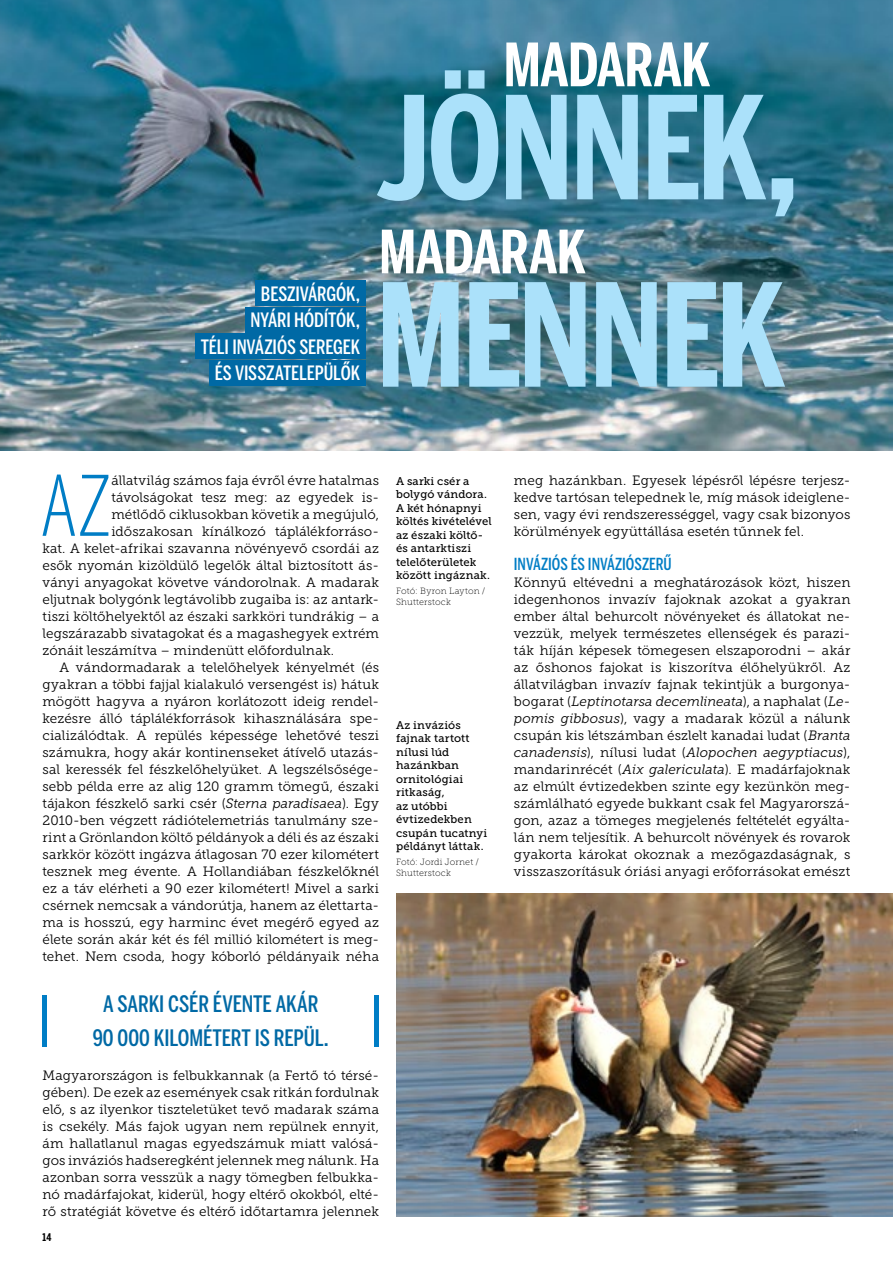
<style>
.page{position:relative;width:893px;height:1263px;background:#fff}
.page>*{position:absolute;margin:0;border:0;box-sizing:border-box;transform-origin:0 0}
.t1{font:700 141.3px/187.4px "Benton Sans Comp";letter-spacing:-.02em;color:#abe1fa}
.t2{font:300 82.5px "Benton Sans Comp";color:#007dc5}
.t3{font:700 59.1px "Benton Sans Comp";letter-spacing:-.01em;color:#fff}
.t4{font:500 22.5px/34px "Benton Sans Comp";letter-spacing:-.005em;color:#0069a5;text-align:center}
.t5{font:500 19.65px "Benton Sans Comp";letter-spacing:-.005em;color:#fff}
.t6{font:500 16.5px "Benton Sans Comp";color:#007dc5}
.t7{font:13.5px/17px "Museo Slab 300";letter-spacing:.005em;color:#000;text-align:justify}
.t8{font:11.25px/13.5px "Museo Slab 500";letter-spacing:.015em;color:#000}
.t9{font:700 10.5px "Benton Sans Comp";color:#000}
.t10{font:9px/10.8px "Museo Slab 100";letter-spacing:.015em;color:#000}
.s1{font-style:italic}
</style>
<div class="page">
<img style="left:0;top:0;width:893px;height:451px">
<div style="left:255px;top:281px;width:111px;height:25px;background:#0069a5"></div>
<div style="left:209px;top:360px;width:157px;height:26px;background:#0069a5"></div>
<div style="left:195px;top:333px;width:171px;height:26px;background:#0069a5"></div>
<div style="left:245px;top:307px;width:121px;height:26px;background:#0069a5"></div>
<img style="left:396px;top:893px;width:497px;height:323px">
<hr style="left:43px;top:995px;width:4px;height:51px;background:#007dc5">
<hr style="left:375px;top:995px;width:4px;height:51px;background:#007dc5">
<h3 class="t5" style="left:261px;top:282px;width:101px">BESZIVÁRGÓK,</h3>
<h3 class="t5" style="left:250px;top:308px;width:111px">NYÁRI HÓDÍTÓK,</h3>
<h3 class="t5" style="left:201px;top:335px;width:161px">TÉLI INVÁZIÓS SEREGEK</h3>
<h3 class="t5" style="left:215px;top:361px;width:147px">ÉS VISSZATELEPÜLŐK</h3>
<h3 class="t3" style="left:504px;top:30px;width:208px">MADARAK</h3>
<h1 class="t1" style="left:376px;top:53px;width:424px">JÖNNEK,<br>MENNEK</h1>
<h3 class="t3" style="left:379px;top:217px;width:208px">MADARAK</h3>
<h2 class="t2" style="left:40px;top:458px;width:73px">AZ</h2>
<p class="t7" style="left:111px;top:472px;width:269px">állatvilág számos faja évről évre hatalmas</p>
<p class="t7" style="left:111px;top:489px;width:269px">távolságokat tesz meg: az egyedek is-</p>
<p class="t7" style="left:111px;top:506px;width:269px">métlődő ciklusokban követik a megújuló,</p>
<p class="t7" style="left:111px;top:523px;width:269px">időszakosan kínálkozó táplálékforráso-</p>
<p class="t7" style="left:43px;top:540px;width:338px">kat. A kelet-afrikai szavanna növényevő csordái az</p>
<p class="t7" style="left:43px;top:557px;width:338px">esők nyomán kizöldülő legelők által biztosított ás-</p>
<p class="t7" style="left:43px;top:574px;width:338px">ványi anyagokat követve vándorolnak. A madarak</p>
<p class="t7" style="left:43px;top:591px;width:338px">eljutnak bolygónk legtávolibb zugaiba is: az antark-</p>
<p class="t7" style="left:43px;top:608px;width:338px">tiszi költőhelyektől az északi sarkköri tundrákig – a</p>
<p class="t7" style="left:43px;top:625px;width:338px">legszárazabb sivatagokat és a magashegyek extrém</p>
<p class="t7" style="left:43px;top:642px;width:293px">zónáit leszámítva – mindenütt előfordulnak.</p>
<p class="t7" style="left:60px;top:659px;width:321px">A vándormadarak a telelőhelyek kényelmét (és</p>
<p class="t7" style="left:43px;top:676px;width:338px">gyakran a többi fajjal kialakuló versengést is) hátuk</p>
<p class="t7" style="left:43px;top:693px;width:338px">mögött hagyva a nyáron korlátozott ideig rendel-</p>
<p class="t7" style="left:43px;top:710px;width:338px">kezésre álló táplálékforrások kihasználására spe-</p>
<p class="t7" style="left:43px;top:727px;width:338px">cializálódtak. A repülés képessége lehetővé teszi</p>
<p class="t7" style="left:43px;top:744px;width:338px">számukra, hogy akár kontinenseket átívelő utazás-</p>
<p class="t7" style="left:43px;top:761px;width:338px">sal keressék fel fészkelőhelyüket. A legszélsősége-</p>
<p class="t7" style="left:43px;top:778px;width:338px">sebb példa erre az alig 120 gramm tömegű, északi</p>
<p class="t7" style="left:43px;top:795px;width:338px">tájakon fészkelő sarki csér (<span class="s1">Sterna paradisaea</span>). Egy</p>
<p class="t7" style="left:43px;top:812px;width:338px">2010-ben végzett rádiótelemetriás tanulmány sze-</p>
<p class="t7" style="left:43px;top:829px;width:338px">rint a Grönlandon költő példányok a déli és az északi</p>
<p class="t7" style="left:43px;top:846px;width:338px">sarkkör között ingázva átlagosan 70 ezer kilométert</p>
<p class="t7" style="left:43px;top:863px;width:338px">tesznek meg évente. A Hollandiában fészkelőknél</p>
<p class="t7" style="left:43px;top:880px;width:338px">ez a táv elérheti a 90 ezer kilométert! Mivel a sarki</p>
<p class="t7" style="left:43px;top:897px;width:338px">csérnek nemcsak a vándorútja, hanem az élettarta-</p>
<p class="t7" style="left:43px;top:914px;width:338px">ma is hosszú, egy harminc évet megérő egyed az</p>
<p class="t7" style="left:43px;top:931px;width:338px">élete során akár két és fél millió kilométert is meg-</p>
<p class="t7" style="left:43px;top:948px;width:338px">tehet. Nem csoda, hogy kóborló példányaik néha</p>
<h3 class="t4" style="left:93px;top:987px;width:238px">A SARKI CSÉR ÉVENTE AKÁR<br>90 000 KILOMÉTERT IS REPÜL.</h3>
<p class="t7" style="left:43px;top:1067px;width:338px">Magyarországon is felbukkannak (a Fertő tó térsé&shy;gében). De ezek az események csak ritkán fordulnak elő, s az ilyenkor tiszteletüket tevő madarak száma is csekély. Más fajok ugyan nem repülnek ennyit, ám hallatlanul magas egyedszámuk miatt valósá&shy;gos inváziós hadseregként jelennek meg nálunk. Ha azonban sorra vesszük a nagy tömegben felbukka&shy;nó madárfajokat, kiderül, hogy eltérő okokból, elté&shy;rő stratégiát követve és eltérő időtartamra jelennek</p>
<p class="t9" style="left:43px;top:1231px;width:10px">14</p>
<p class="t8" style="left:396px;top:474px;width:97px">A sarki csér a bolygó vándora.<br>A két hónapnyi költés kivételével az északi költő&shy;és antarktiszi telelőterületek között ingáznak.</p>
<p class="t10" style="left:396px;top:586px;width:91px">Fotó: Byron Layton /<br>Shutterstock</p>
<p class="t8" style="left:396px;top:718px;width:93px">Az inváziós fajnak tartott nílusi lúd hazánkban ornitológiai ritkaság,<br>az utóbbi évtizedekben csupán tucatnyi példányt láttak.</p>
<p class="t10" style="left:396px;top:857px;width:84px">Fotó: Jordi Jornet /<br>Shutterstock</p>
<p class="t7" style="left:514px;top:472px;width:338px">meg hazánkban. Egyesek lépésről lépésre terjesz&shy;kedve tartósan telepednek le, míg mások ideiglene&shy;sen, vagy évi rendszerességgel, vagy csak bizonyos körülmények együttállása esetén tűnnek fel.</p>
<p class="t6" style="left:514px;top:554px;width:159px">INVÁZIÓS ÉS INVÁZIÓSZERŰ</p>
<p class="t7" style="left:514px;top:574px;width:338px">Könnyű eltévedni a meghatározások közt, hiszen idegenhonos invazív fajoknak azokat a gyakran ember által behurcolt növényeket és állatokat ne&shy;vezzük, melyek természetes ellenségek és parazi&shy;ták híján képesek tömegesen elszaporodni – akár az őshonos fajokat is kiszorítva élőhelyükről. Az állatvilágban invazív fajnak tekintjük a burgonya&shy;bogarat (<span class="s1">Leptinotarsa decemlineata</span>), a naphalat (<span class="s1">Le&shy;pomis gibbosus</span>), vagy a madarak közül a nálunk csupán kis létszámban észlelt kanadai ludat (<span class="s1">Branta canadensis</span>), nílusi ludat (<span class="s1">Alopochen aegyptiacus</span>), mandarinrécét (<span class="s1">Aix galericulata</span>). E madárfajoknak az elmúlt évtizedekben szinte egy kezünkön meg&shy;számlálható egyede bukkant csak fel Magyarorszá&shy;gon, azaz a tömeges megjelenés feltételét egyálta&shy;lán nem teljesítik. A behurcolt növények és rovarok gyakorta károkat okoznak a mezőgazdaságnak, s visszaszorításuk óriási anyagi erőforrásokat emészt</p>
</div>
